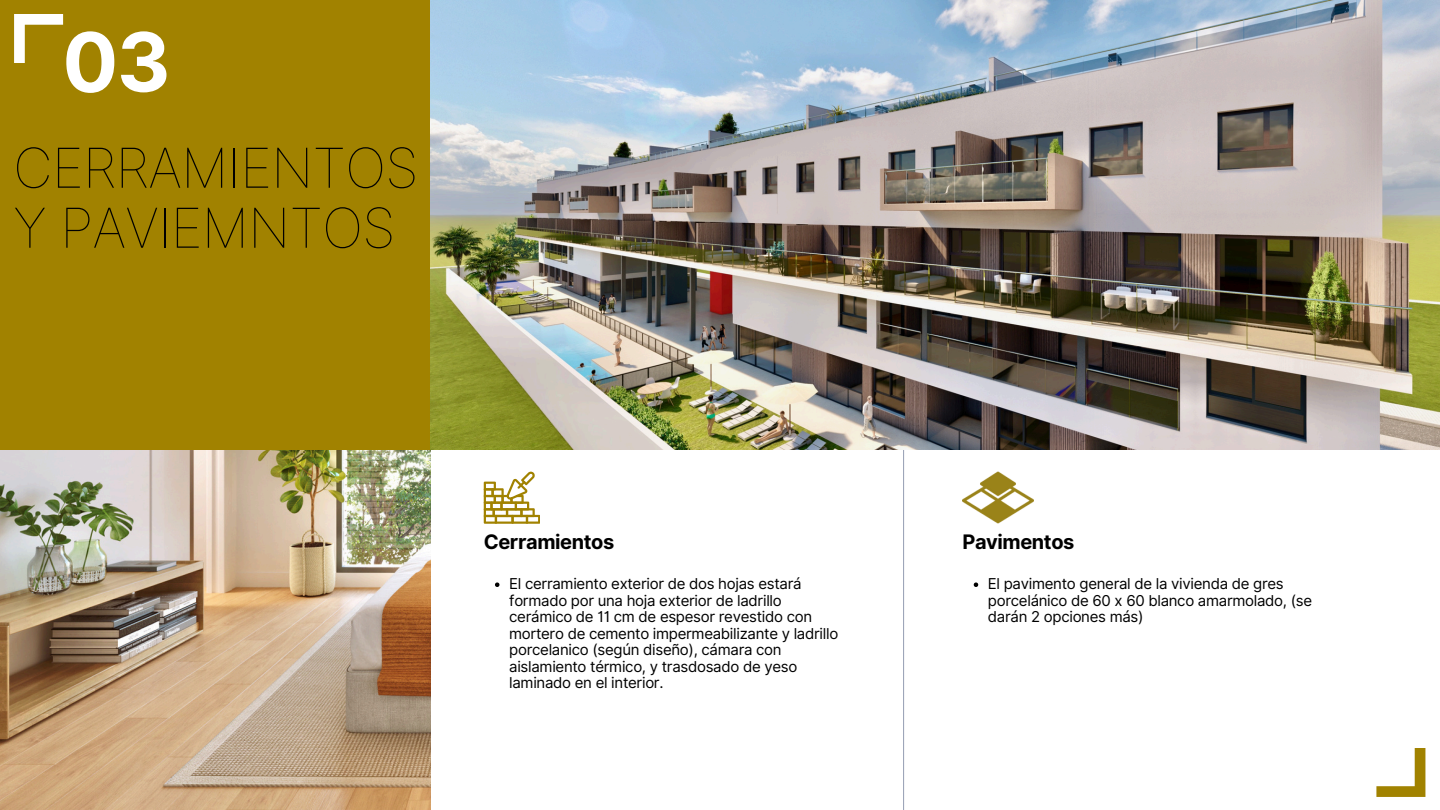
<style>
.page{position:relative;width:1440px;height:810px;background:#fff}
.page>*{position:absolute;margin:0;border:0;box-sizing:border-box;transform-origin:0 0}
.t1{font:700 81.7px "Inter";color:#fff}
.t2{font:55px/60px "Inter Thin BETA";letter-spacing:-.02em;color:#000}
.t3{font:700 20px "Inter";letter-spacing:-.02em;color:#000}
.t4{font:15px/16.5px "Inter";letter-spacing:-.02em;color:#000}
</style>
<div class="page">
<hr style="left:903px;top:431px;width:1px;height:379px;background:#959db2">
<img style="left:0;top:449px;width:430px;height:361px">
<div style="left:0;top:0;width:432px;height:449px;background:#a18200"></div>
<svg style="left:14px;top:14px;width:49px;height:49px"></svg>
<svg style="left:1377px;top:748px;width:48px;height:49px"></svg>
<svg style="left:484px;top:471px;width:56px;height:53px"></svg>
<img style="left:962px;top:471px;width:72px;height:53px">
<svg style="left:974px;top:582px;width:4px;height:5px"></svg>
<svg style="left:495px;top:582px;width:4px;height:5px"></svg>
<img style="left:430px;top:0;width:1010px;height:450px">
<p class="t1" style="left:62px;top:13px;width:110px">03</p>
<h2 class="t2" style="left:13px;top:138px;width:407px">CERRAMIENTOS<br>Y PAVIEMNTOS</h2>
<p class="t3" style="left:484px;top:530px;width:132px">Cerramientos</p>
<p class="t4" style="left:509px;top:576px;width:331px">El cerramiento exterior de dos hojas estará formado por una hoja exterior de ladrillo cerámico de 11 cm de espesor revestido con mortero de cemento impermeabilizante y ladrillo porcelanico (según diseño), cámara con aislamiento térmico, y trasdosado de yeso laminado en el interior.</p>
<p class="t3" style="left:962px;top:530px;width:113px">Pavimentos</p>
<p class="t4" style="left:988px;top:576px;width:326px">El pavimento general de la vivienda de gres porcelánico de 60 x 60 blanco amarmolado, (se darán 2 opciones más)</p>
</div>
